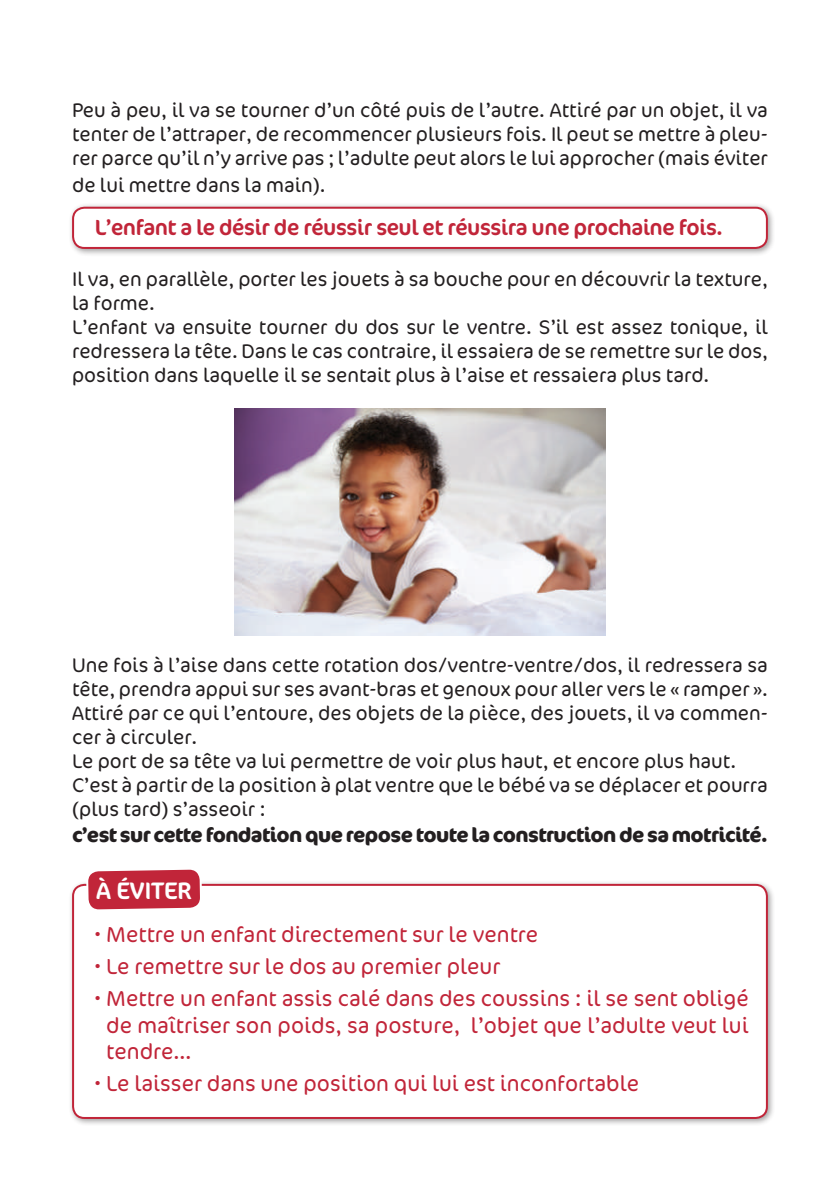
<style>
.page{position:relative;width:840px;height:1191px;background:#fff}
.page>*{position:absolute;margin:0;border:0;box-sizing:border-box;transform-origin:0 0}
.t1{font:24px "Cocon";color:#fff}
.t2{font:300 22px/26.4px "Cocon";color:#c12539;text-align:justify}
.t3{font:22px "Cocon";letter-spacing:-.02em;color:#c12539}
.t4{font:300 20px/24px "Cocon";color:#231f20}
.t5{font:700 20px "Cocon";letter-spacing:-.03em;color:#231f20}
</style>
<div class="page">
<img style="left:234px;top:409px;width:371px;height:226px">
<div style="left:68px;top:202px;width:707px;height:55px;background:#231f20;opacity:.45"></div>
<div style="left:73px;top:208px;width:693px;height:40px;background:#fff;border-radius:11px"></div>
<div style="left:72px;top:207px;width:695px;height:42px;border:2px solid #c12539;border-radius:11px"></div>
<div style="left:68px;top:879px;width:707px;height:247px;background:#231f20;opacity:.45"></div>
<div style="left:73px;top:885px;width:693px;height:233px;background:#fff;border-radius:11px"></div>
<div style="left:72px;top:884px;width:695px;height:235px;border:2px solid #c12539;border-radius:11px"></div>
<svg style="left:87px;top:869px;width:116px;height:41px"></svg>
<p class="t4" style="left:72px;top:99px;width:697px;text-align:justify">Peu à peu, il va se tourner d’un côté puis de l’autre. Attiré par un objet, il va tenter de l’attraper, de recommencer plusieurs fois. Il peut se mettre à pleu&shy;rer parce qu’il n’y arrive pas ; l’adulte peut alors le lui approcher (mais éviter</p>
<p class="t4" style="left:72px;top:173px;width:255px">de lui mettre dans la main).</p>
<p class="t3" style="left:95px;top:215px;width:629px">L’enfant a le désir de réussir seul et réussira une prochaine fois.</p>
<p class="t4" style="left:72px;top:267px;width:697px">Il va, en parallèle, porter les jouets à sa bouche pour en découvrir la texture, la forme.<br>L’enfant va ensuite tourner du dos sur le ventre. S’il est assez tonique, il redressera la tête. Dans le cas contraire, il essaiera de se remettre sur le dos, position dans laquelle il se sentait plus à l’aise et ressaiera plus tard.</p>
<p class="t4" style="left:72px;top:653px;width:697px">Une fois à l’aise dans cette rotation dos/ventre-ventre/dos, il redressera sa tête, prendra appui sur ses avant-bras et genoux pour aller vers le « ramper ».<br>Attiré par ce qui l’entoure, des objets de la pièce, des jouets, il va commen&shy;cer à circuler.<br>Le port de sa tête va lui permettre de voir plus haut, et encore plus haut.<br>C’est à partir de la position à plat ventre que le bébé va se déplacer et pourra (plus tard) s’asseoir :</p>
<p class="t5" style="left:72px;top:823px;width:697px">c’est sur cette fondation que repose toute la construction de sa motricité.</p>
<p class="t1" style="left:96px;top:876px;width:97px">À ÉVITER</p>
<p class="t2" style="left:94px;top:921px;width:445px">• Mettre un enfant directement sur le ventre</p>
<p class="t2" style="left:94px;top:954px;width:407px">• Le remettre sur le dos au premier pleur</p>
<p class="t2" style="left:106px;top:986px;width:643px;text-indent:-12px">• Mettre un enfant assis calé dans des coussins : il se sent obligé de maîtriser son poids, sa posture, l’objet que l’adulte veut lui tendre…</p>
<p class="t2" style="left:94px;top:1070px;width:546px">• Le laisser dans une position qui lui est inconfortable</p>
</div>
